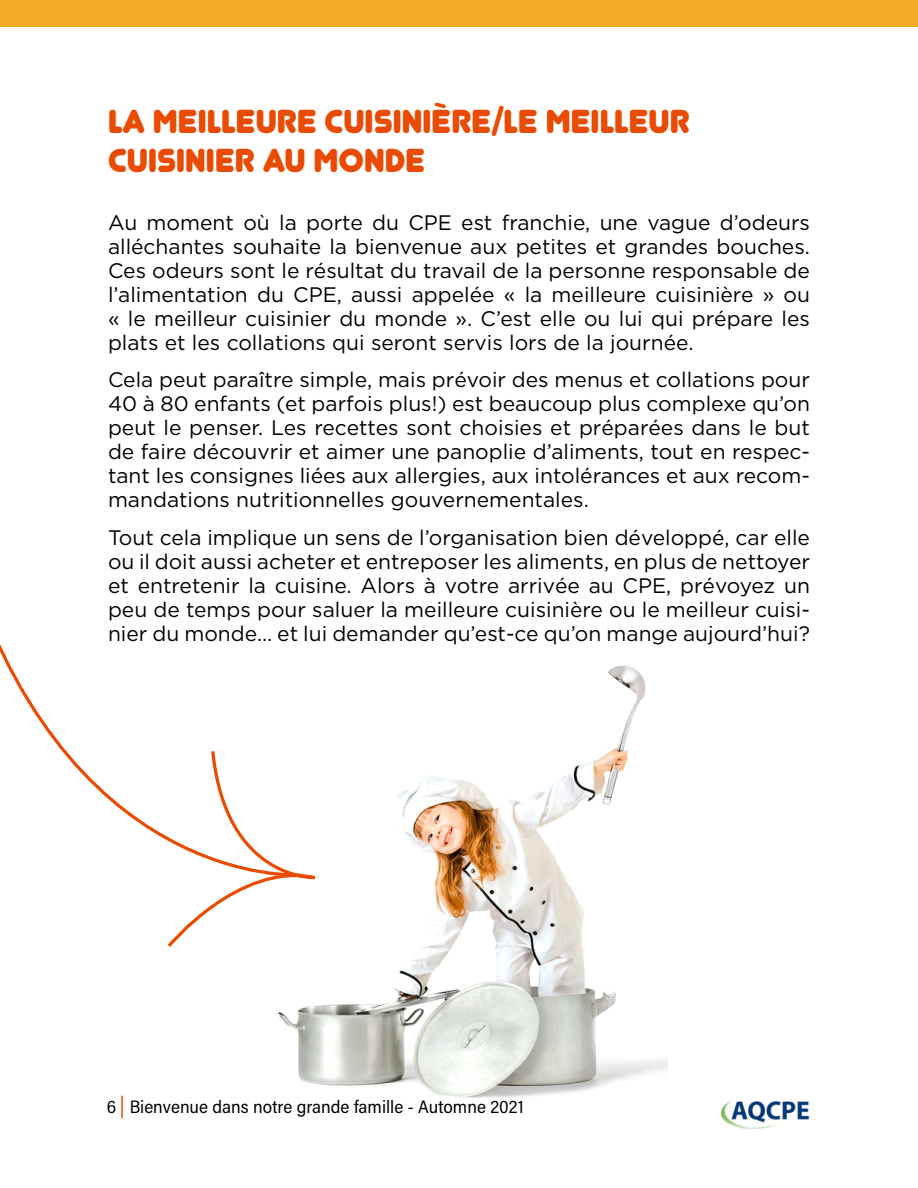
<style>
.page{position:relative;width:918px;height:1188px;background:#fff}
.page>*{position:absolute;margin:0;border:0;box-sizing:border-box;transform-origin:0 0}
.t1{font:33px/39px "Junegull";color:#e94b03}
.t2{font:21px/24px "Gotham";color:#000;text-align:justify}
.t3{font:18px "Acumin Pro Semi Cond";color:#000}
</style>
<div class="page">
<img style="left:278px;top:665px;width:390px;height:433px">
<div style="left:0;top:0;width:918px;height:27px;background:#f1ab25"></div>
<svg style="left:0;top:644px;width:303px;height:196px"></svg>
<svg style="left:166px;top:748px;width:152px;height:201px"></svg>
<img style="left:720px;top:1100px;width:89px;height:30px">
<hr style="left:121px;top:1096px;width:2px;height:22px;background:#e94b03">
<p class="t1" style="left:108px;top:102px;width:583px">LA MEILLEURE CUISINIÈRE/LE MEILLEUR<br>CUISINIER AU MONDE</p>
<p class="t2" style="left:108px;top:210px;width:704px">Au moment où la porte du CPE est franchie, une vague d’odeurs alléchantes souhaite la bienvenue aux petites et grandes bouches.<br>Ces odeurs sont le résultat du travail de la personne responsable de l’alimentation du CPE, aussi appelée « la meilleure cuisinière » ou « le meilleur cuisinier du monde ». C’est elle ou lui qui prépare les plats et les collations qui seront servis lors de la journée.</p>
<p class="t2" style="left:108px;top:367px;width:704px">Cela peut paraître simple, mais prévoir des menus et collations pour 40 à 80 enfants (et parfois plus!) est beaucoup plus complexe qu’on peut le penser. Les recettes sont choisies et préparées dans le but de faire découvrir et aimer une panoplie d’aliments, tout en respec&shy;tant les consignes liées aux allergies, aux intolérances et aux recom&shy;mandations nutritionnelles gouvernementales.</p>
<p class="t2" style="left:108px;top:525px;width:704px">Tout cela implique un sens de l’organisation bien développé, car elle ou il doit aussi acheter et entreposer les aliments, en plus de nettoyer et entretenir la cuisine. Alors à votre arrivée au CPE, prévoyez un peu de temps pour saluer la meilleure cuisinière ou le meilleur cuisi&shy;nier du monde… et lui demander qu’est-ce qu’on mange aujourd’hui?</p>
<p class="t3" style="left:107px;top:1094px;width:418px">6 Bienvenue dans notre grande famille - Automne 2021</p>
</div>
